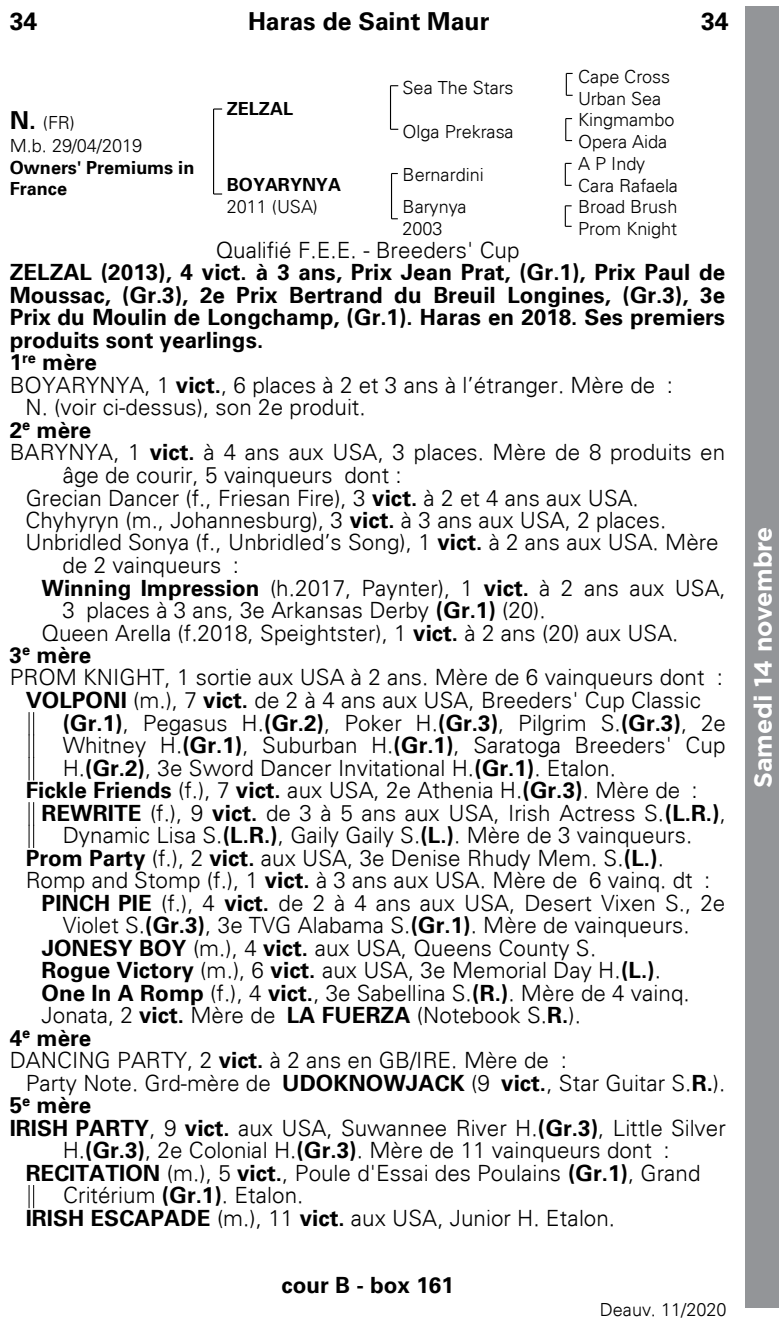
<style>
.page{position:relative;width:779px;height:1321px;background:#fff}
.page>*{position:absolute;margin:0;border:0;box-sizing:border-box;transform-origin:0 0}
.t1{font:700 24.75px "Univers 65";color:#000}
.t2{font:700 24.75px "Gotham";color:#fff}
.t3{font:300 22.5px/22.5px "Univers 45";color:#000}
.t4{font:700 22.5px/22.5px "Univers 65";color:#000}
.t5{font:300 18px/21.8px "Univers 45";letter-spacing:-.005em;color:#000}
.t6{font:700 18px/21.4px "Univers 65";color:#000}
.s1{font-family:"Univers 65";font-weight:700;font-size:24.75px}
.s2{font-family:"Univers 65";font-weight:700}
</style>
<div class="page">
<div style="left:745px;top:6px;width:33px;height:1301px;background:#939598"></div>
<svg style="left:29px;top:712px;width:5px;height:67px"></svg>
<svg style="left:29px;top:802px;width:5px;height:45px"></svg>
<svg style="left:29px;top:1185px;width:5px;height:22px"></svg>
<svg style="left:213px;top:108px;width:9px;height:2px"></svg>
<hr style="left:213px;top:109px;width:1px;height:85px;background:#000">
<hr style="left:390px;top:86px;width:1px;height:43px;background:#000">
<hr style="left:391px;top:173px;width:1px;height:46px;background:#000">
<svg style="left:564px;top:205px;width:7px;height:22px"></svg>
<svg style="left:565px;top:118px;width:6px;height:23px"></svg>
<svg style="left:564px;top:163px;width:7px;height:23px"></svg>
<svg style="left:565px;top:73px;width:7px;height:23px"></svg>
<p class="t1" style="left:10px;top:7px;width:29px">34</p>
<p class="t1" style="left:248px;top:7px;width:243px">Haras de Saint Maur</p>
<p class="t1" style="left:700px;top:7px;width:29px">34</p>
<p class="t5" style="left:402px;top:77px;width:113px">Sea The Stars</p>
<p class="t5" style="left:577px;top:66px;width:94px">Cape Cross<br>Urban Sea</p>
<p class="t5" style="left:402px;top:120px;width:113px">Olga Prekrasa</p>
<p class="t5" style="left:577px;top:109px;width:98px">Kingmambo<br>Opera Aida</p>
<p class="t6" style="left:227px;top:98px;width:68px">ZELZAL</p>
<p class="t5" style="left:10px;top:111px;width:134px;line-height:23.4px"><span class="s1">N.</span> (FR)<br>M.b. 29/04/2019</p>
<p class="t6" style="left:10px;top:157px;width:186px">Owners' Premiums in<br>France</p>
<p class="t5" style="left:402px;top:164px;width:83px">Bernardini</p>
<p class="t5" style="left:577px;top:153px;width:101px">A P Indy<br>Cara Rafaela</p>
<p class="t5" style="left:402px;top:196px;width:66px">Barynya<br>2003</p>
<p class="t5" style="left:577px;top:196px;width:101px">Broad Brush<br>Prom Knight</p>
<p class="t3" style="left:215px;top:238px;width:305px">Qualifié F.E.E. - Breeders' Cup</p>
<p class="t4" style="left:10px;top:261px;width:716px">ZELZAL (2013), 4 vict. à 3 ans, Prix Jean Prat, (Gr.1), Prix Paul de Moussac, (Gr.3), 2e Prix Bertrand du Breuil Longines, (Gr.3), 3e Prix du Moulin de Longchamp, (Gr.1). Haras en 2018. Ses premiers produits sont yearlings.<br>1<sup>re</sup> mère</p>
<p class="t3" style="left:26px;top:373px;width:648px;text-indent:-16px">BOYARYNYA, 1 <span class="s2">vict.</span>, 6 places à 2 et 3 ans à l’étranger. Mère de :<br>N. (voir ci-dessus), son 2e produit.</p>
<p class="t4" style="left:10px;top:419px;width:83px">2<sup>e</sup> mère</p>
<p class="t3" style="left:10px;top:441px;width:716px">BARYNYA, 1 <span class="s2">vict.</span> à 4 ans aux USA, 3 places. Mère de 8 produits en</p>
<p class="t3" style="left:63px;top:463px;width:340px">âge de courir, 5 vainqueurs dont :</p>
<p class="t3" style="left:26px;top:486px;width:614px">Grecian Dancer (f., Friesan Fire), 3 <span class="s2">vict.</span> à 2 et 4 ans aux USA.</p>
<p class="t3" style="left:26px;top:508px;width:641px">Chyhyryn (m., Johannesburg), 3 <span class="s2">vict.</span> à 3 ans aux USA, 2 places.</p>
<p class="t3" style="left:26px;top:531px;width:694px">Unbridled Sonya (f., Unbridled’s Song), 1 <span class="s2">vict.</span> à 2 ans aux USA. Mère</p>
<p class="t3" style="left:63px;top:554px;width:178px">de 2 vainqueurs :</p>
<p class="t3" style="left:42px;top:576px;width:685px"><span class="s2">Winning Impression</span> (h.2017, Paynter), 1 <span class="s2">vict.</span> à 2 ans aux USA,</p>
<p class="t3" style="left:63px;top:598px;width:484px">3 places à 3 ans, 3e Arkansas Derby <span class="s2">(Gr.1)</span> (20).</p>
<p class="t3" style="left:41px;top:621px;width:638px">Queen Arella (f.2018, Speightster), 1 <span class="s2">vict.</span> à 2 ans (20) aux USA.</p>
<p class="t4" style="left:10px;top:644px;width:83px">3<sup>e</sup> mère</p>
<p class="t3" style="left:10px;top:666px;width:714px">PROM KNIGHT, 1 sortie aux USA à 2 ans. Mère de 6 vainqueurs dont :</p>
<p class="t3" style="left:26px;top:689px;width:676px"><span class="s2">VOLPONI</span> (m.), 7 <span class="s2">vict.</span> de 2 à 4 ans aux USA, Breeders' Cup Classic</p>
<p class="t3" style="left:63px;top:711px;width:664px"><span class="s2">(Gr.1)</span>, Pegasus H.<span class="s2">(Gr.2)</span>, Poker H.<span class="s2">(Gr.3)</span>, Pilgrim S.<span class="s2">(Gr.3)</span>, 2e</p>
<p class="t3" style="left:63px;top:733px;width:664px">Whitney H.<span class="s2">(Gr.1)</span>, Suburban H.<span class="s2">(Gr.1)</span>, Saratoga Breeders' Cup</p>
<p class="t3" style="left:63px;top:756px;width:554px">H.<span class="s2">(Gr.2)</span>, 3e Sword Dancer Invitational H.<span class="s2">(Gr.1)</span>. Etalon.</p>
<p class="t3" style="left:26px;top:779px;width:673px"><span class="s2">Fickle Friends</span> (f.), 7 <span class="s2">vict.</span> aux USA, 2e Athenia H.<span class="s2">(Gr.3)</span>. Mère de :</p>
<p class="t3" style="left:42px;top:801px;width:685px"><span class="s2">REWRITE</span> (f.), 9 <span class="s2">vict.</span> de 3 à 5 ans aux USA, Irish Actress S.<span class="s2">(L.R.)</span>,</p>
<p class="t3" style="left:63px;top:824px;width:630px">Dynamic Lisa S.<span class="s2">(L.R.)</span>, Gaily Gaily S.<span class="s2">(L.)</span>. Mère de 3 vainqueurs.</p>
<p class="t3" style="left:26px;top:846px;width:639px"><span class="s2">Prom Party</span> (f.), 2 <span class="s2">vict.</span> aux USA, 3e Denise Rhudy Mem. S.<span class="s2">(L.)</span>.</p>
<p class="t3" style="left:26px;top:868px;width:686px">Romp and Stomp (f.), 1 <span class="s2">vict.</span> à 3 ans aux USA. Mère de 6 vainq. dt :</p>
<p class="t3" style="left:42px;top:891px;width:684px"><span class="s2">PINCH PIE</span> (f.), 4 <span class="s2">vict.</span> de 2 à 4 ans aux USA, Desert Vixen S., 2e</p>
<p class="t3" style="left:63px;top:914px;width:628px">Violet S.<span class="s2">(Gr.3)</span>, 3e TVG Alabama S.<span class="s2">(Gr.1)</span>. Mère de vainqueurs.</p>
<p class="t3" style="left:42px;top:936px;width:556px"><span class="s2">JONESY BOY</span> (m.), 4 <span class="s2">vict.</span> aux USA, Queens County S.</p>
<p class="t3" style="left:42px;top:959px;width:620px"><span class="s2">Rogue Victory</span> (m.), 6 <span class="s2">vict.</span> aux USA, 3e Memorial Day H.<span class="s2">(L.)</span>.</p>
<p class="t3" style="left:42px;top:981px;width:649px"><span class="s2">One In A Romp</span> (f.), 4 <span class="s2">vict.</span>, 3e Sabellina S.<span class="s2">(R.)</span>. Mère de 4 vainq.</p>
<p class="t3" style="left:42px;top:1003px;width:540px">Jonata, 2 <span class="s2">vict.</span> Mère de <span class="s2">LA FUERZA</span> (Notebook S.<span class="s2">R.</span>).</p>
<p class="t4" style="left:10px;top:1026px;width:83px">4<sup>e</sup> mère</p>
<p class="t3" style="left:26px;top:1049px;width:700px;text-indent:-16px">DANCING PARTY, 2 <span class="s2">vict.</span> à 2 ans en GB/IRE. Mère de :<br>Party Note. Grd-mère de <span class="s2">UDOKNOWJACK</span> (9 <span class="s2">vict.</span>, Star Guitar S.<span class="s2">R.</span>).</p>
<p class="t4" style="left:10px;top:1094px;width:83px">5<sup>e</sup> mère</p>
<p class="t3" style="left:10px;top:1116px;width:717px"><span class="s2">IRISH PARTY</span>, 9 <span class="s2">vict.</span> aux USA, Suwannee River H.<span class="s2">(Gr.3)</span>, Little Silver</p>
<p class="t3" style="left:63px;top:1138px;width:608px">H.<span class="s2">(Gr.3)</span>, 2e Colonial H.<span class="s2">(Gr.3)</span>. Mère de 11 vainqueurs dont :</p>
<p class="t3" style="left:26px;top:1161px;width:676px"><span class="s2">RECITATION</span> (m.), 5 <span class="s2">vict.</span>, Poule d'Essai des Poulains <span class="s2">(Gr.1)</span>, Grand</p>
<p class="t3" style="left:63px;top:1184px;width:241px">Critérium <span class="s2">(Gr.1)</span>. Etalon.</p>
<p class="t3" style="left:26px;top:1206px;width:590px"><span class="s2">IRISH ESCAPADE</span> (m.), 11 <span class="s2">vict.</span> aux USA, Junior H. Etalon.</p>
<p class="t6" style="left:227px;top:174px;width:116px">BOYARYNYA</p>
<p class="t5" style="left:227px;top:196px;width:93px">2011 (USA)</p>
<p class="t4" style="left:281px;top:1274px;width:174px">cour B - box 161</p>
<p class="t5" style="left:599px;top:1298px;width:128px">Deauv. 11/2020</p>
<p class="t2" style="left:746px;top:788px;width:263px;rotate:-90deg">Samedi 14 novembre</p>
</div>
